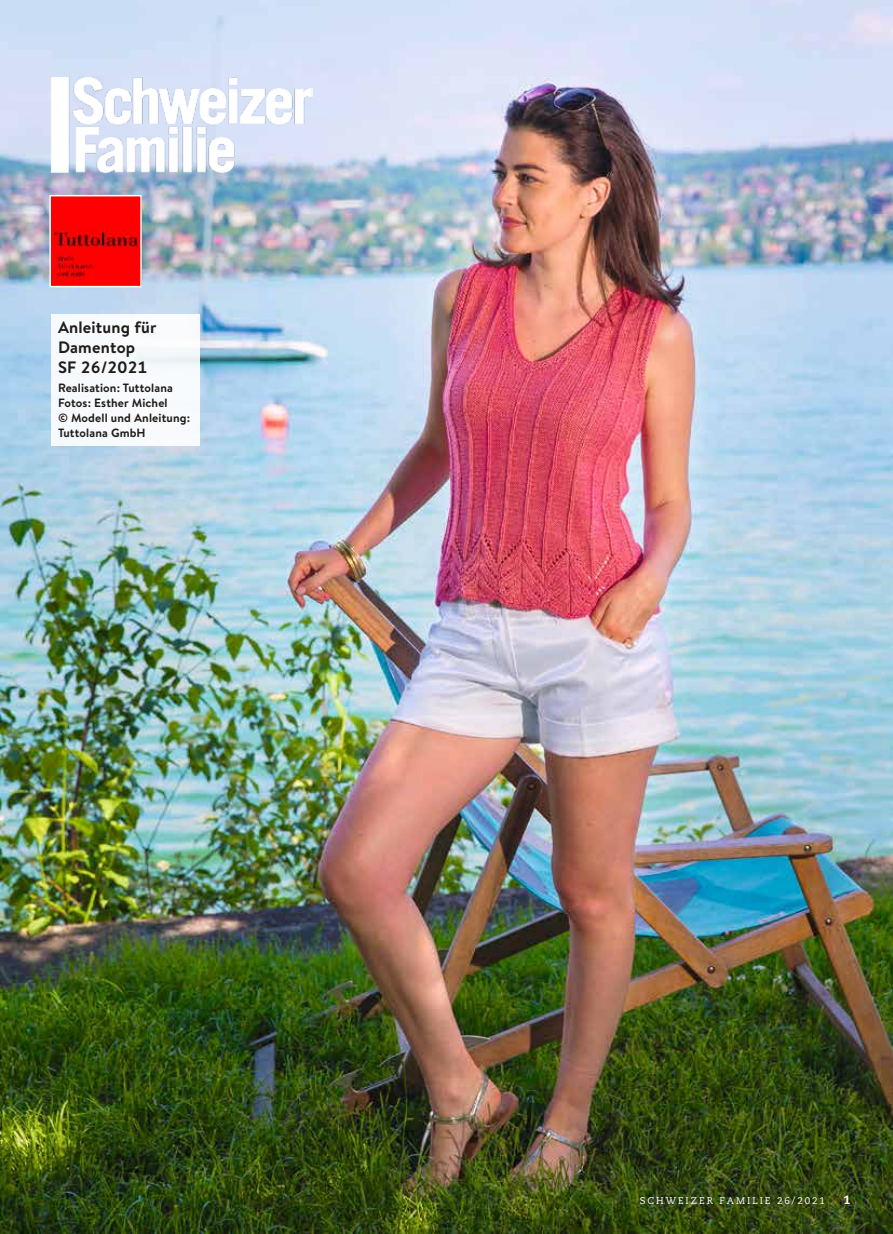
<style>
.page{position:relative;width:893px;height:1234px;background:#fff}
.page>*{position:absolute;margin:0;border:0;box-sizing:border-box;transform-origin:0 0}
.t1{font:700 16.5px/19.5px "Brandon Text";letter-spacing:.01em;color:#1f1c19}
.t2{font:700 12px/15px "Brandon Text";letter-spacing:.01em;color:#1f1c19}
.t3{font:800 12px "Caecilia";color:#fff}
.t4{font:9.75px "Caecilia";letter-spacing:.2em;color:#fff}
</style>
<div class="page">
<img style="left:0;top:0;width:893px;height:1233px">
<img style="left:51px;top:76px;width:261px;height:97px">
<div style="left:51px;top:314px;width:149px;height:131px;background:#f7fafd"></div>
<img style="left:52px;top:198px;width:87px;height:86px">
<div style="left:49px;top:195px;width:93px;height:92px;border:2px solid #fff"></div>
<h1 class="t1" style="left:58px;top:317px;width:100px">Anleitung für<br>Damentop<br>SF 26/2021</h1>
<p class="t2" style="left:58px;top:380px;width:134px">Realisation: Tuttolana<br>Fotos: Esther Michel<br>© Modell und Anleitung:<br>Tuttolana GmbH</p>
<p class="t4" style="left:640px;top:1194px;width:187px">SCHWEIZER FAMILIE 26/2021</p>
<p class="t3" style="left:843px;top:1192px;width:9px">1</p>
</div>
